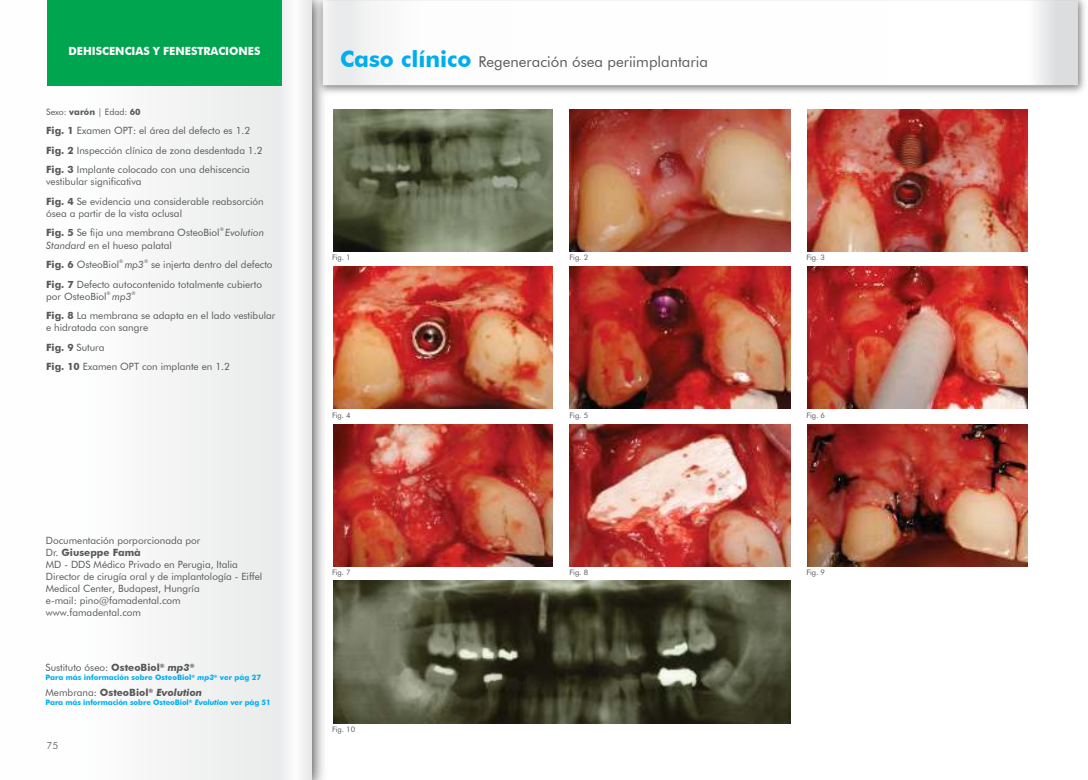
<style>
.page{position:relative;width:1088px;height:780px;background:#fff}
.page>*{position:absolute;margin:0;border:0;box-sizing:border-box;transform-origin:0 0}
.t1{font:15px "Futura BT";color:#58595b}
.t2{font:700 11.25px "Futura BT";color:#fff}
.t3{font:10px/19.5px "Futura BT";color:#57585a}
.t4{font:italic 10px "Futura BT";color:#57585a}
.t5{font:10px "Futura BT";color:#6c6e70}
.t6{font:8.75px "Futura BT";color:#57585a}
.t7{font:7.62px "Futura BT";color:#57585a}
.t8{font:700 7.5px "Futura BT";letter-spacing:-.01em;color:#00adef}
.t9{font:5px "Futura BT";color:#57585a}
.s1{font-weight:700}
.s2{font-style:italic}
.s3{color:#58595b}
.s4{font-weight:700;color:#58595b}
.s5{font-weight:700;font-style:italic}
.s6{font-weight:700;font-size:22.5px;color:#00adef}
</style>
<div class="page">
<img style="left:332px;top:0;width:753px;height:93px">
<img style="left:332px;top:0;width:746px;height:85px">
<img style="left:312px;top:0;width:20px;height:780px">
<img style="left:47px;top:0;width:265px;height:780px">
<div style="left:47px;top:0;width:235px;height:85px;background:#00a550"></div>
<img style="left:570px;top:424px;width:220px;height:142px">
<img style="left:333px;top:266px;width:219px;height:142px">
<img style="left:570px;top:266px;width:220px;height:142px">
<img style="left:807px;top:266px;width:220px;height:142px">
<img style="left:333px;top:424px;width:219px;height:142px">
<img style="left:333px;top:109px;width:219px;height:143px">
<img style="left:807px;top:424px;width:220px;height:142px">
<img style="left:333px;top:581px;width:457px;height:142px">
<img style="left:570px;top:109px;width:220px;height:143px">
<img style="left:807px;top:109px;width:220px;height:143px">
<p class="t2" style="left:68px;top:46px;width:194px">DEHISCENCIAS Y FENESTRACIONES</p>
<p class="t6" style="left:46px;top:108px;width:96px">Sexo: <span class="s1">varón</span> | Edad: <span class="s1">60</span></p>
<p class="t3" style="left:46px;top:122px;width:218px"><span class="s1">Fig. 1</span> Examen OPT: el área del defecto es 1.2<br><span class="s1">Fig. 2</span> Inspección clínica de zona desdentada 1.2<br><span class="s1">Fig. 3</span> Implante colocado con una dehiscencia</p>
<p class="t3" style="left:46px;top:173px;width:219px">vestibular significativa<br><span class="s1">Fig. 4</span> Se evidencia una considerable reabsorción</p>
<p class="t3" style="left:46px;top:204px;width:175px">ósea a partir de la vista oclusal<br><span class="s1">Fig. 5</span> Se fija una membrana OsteoBiol</p>
<p class="t9" style="left:220px;top:228px;width:6px">®</p>
<p class="t4" style="left:225px;top:229px;width:40px">Evolution</p>
<p class="t3" style="left:46px;top:236px;width:127px"><span class="s2">Standard</span> en el hueso palatal<br><span class="s1">Fig. 6</span> OsteoBiol</p>
<p class="t9" style="left:119px;top:259px;width:6px">®</p>
<p class="t4" style="left:125px;top:260px;width:21px">mp3</p>
<p class="t9" style="left:144px;top:259px;width:6px">®</p>
<p class="t3" style="left:46px;top:255px;width:228px;text-indent:105px">se injerta dentro del defecto<br><span class="s1">Fig. 7</span> Defecto autocontenido totalmente cubierto</p>
<p class="t3" style="left:46px;top:287px;width:62px">por OsteoBiol</p>
<p class="t9" style="left:107px;top:291px;width:6px">®</p>
<p class="t4" style="left:112px;top:292px;width:21px">mp3</p>
<p class="t9" style="left:131px;top:291px;width:6px">®</p>
<p class="t3" style="left:46px;top:310px;width:231px;line-height:12px"><span class="s1">Fig. 8</span> La membrana se adapta en el lado vestibular e hidratada con sangre</p>
<p class="t3" style="left:46px;top:338px;width:185px"><span class="s1">Fig. 9</span> Sutura<br><span class="s1">Fig. 10</span> Examen OPT con implante en 1.2</p>
<p class="t3" style="left:46px;top:535px;width:218px;line-height:12px">Documentación porporcionada por<br><span class="s3">Dr.</span> <span class="s4">Giuseppe Famà<br></span>MD - DDS Médico Privado en Perugia, Italia Director de cirugía oral y de implantología - Eiffel Medical Center, Budapest, Hungría<br>e-mail: pino@famadental.com www.famadental.com</p>
<p class="t3" style="left:46px;top:658px;width:150px">Sustituto óseo: <span class="s1">OsteoBiol</span><sup>®</sup> <span class="s5">mp3</span><sup>®</sup></p>
<p class="t8" style="left:46px;top:674px;width:217px">Para más información sobre OsteoBiol<sup>®</sup> <span class="s2">mp3</span><sup>®</sup> ver pág 27</p>
<p class="t3" style="left:46px;top:683px;width:158px">Membrana: <span class="s1">OsteoBiol</span><sup>®</sup> <span class="s5">Evolution</span></p>
<p class="t8" style="left:46px;top:699px;width:227px">Para más información sobre OsteoBiol<sup>®</sup> <span class="s2">Evolution</span> ver pág 51</p>
<p class="t5" style="left:47px;top:741px;width:13px">75</p>
<h1 class="t1" style="left:340px;top:56px;width:369px"><span class="s6">Caso clínico</span> Regeneración ósea periimplantaria</h1>
<p class="t7" style="left:332px;top:254px;width:20px">Fig. 1</p>
<p class="t7" style="left:569px;top:254px;width:20px">Fig. 2</p>
<p class="t7" style="left:332px;top:412px;width:20px">Fig. 4</p>
<p class="t7" style="left:569px;top:412px;width:20px">Fig. 5</p>
<p class="t7" style="left:332px;top:569px;width:20px">Fig. 7</p>
<p class="t7" style="left:569px;top:569px;width:20px">Fig. 8</p>
<p class="t7" style="left:332px;top:726px;width:25px">Fig. 10</p>
<p class="t7" style="left:806px;top:254px;width:20px">Fig. 3</p>
<p class="t7" style="left:806px;top:412px;width:20px">Fig. 6</p>
<p class="t7" style="left:806px;top:569px;width:20px">Fig. 9</p>
</div>
